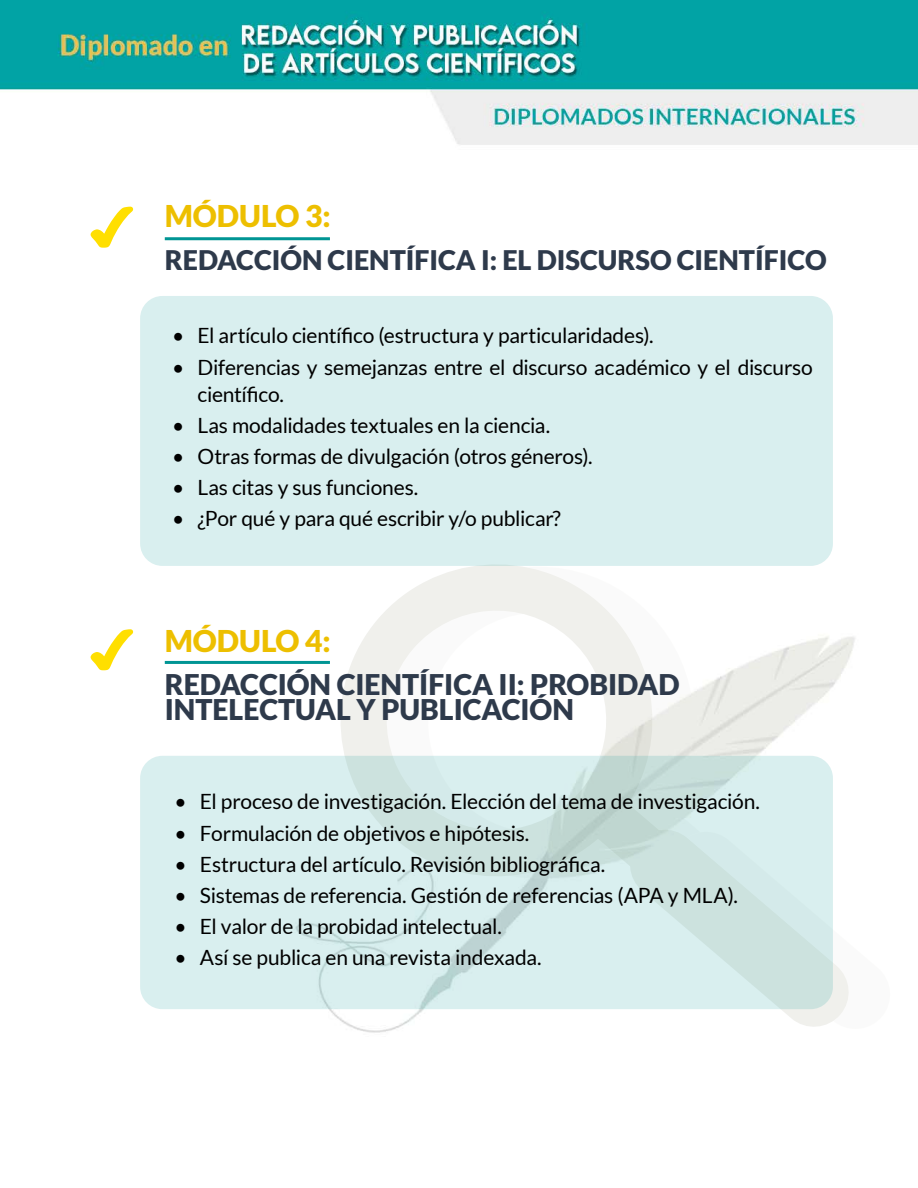
<style>
.page{position:relative;width:918px;height:1188px;background:#fff}
.page>*{position:absolute;margin:0;border:0;box-sizing:border-box;transform-origin:0 0}
.t1{font:900 30px "Lato";color:#edbf00}
.t2{font:900 28.5px/25.5px "Lato";color:#2e3a4b}
.t3{font:900 27px "Lato";color:#2e3a4b}
.t4{font:21px/27px "Lato";letter-spacing:-.01em;color:#000}
</style>
<div class="page">
<img style="left:0;top:0;width:918px;height:1033px">
<svg style="left:671px;top:567px;width:40px;height:189px"></svg>
<svg style="left:853px;top:832px;width:41px;height:197px"></svg>
<svg style="left:322px;top:566px;width:349px;height:190px"></svg>
<svg style="left:626px;top:826px;width:227px;height:204px"></svg>
<svg style="left:140px;top:756px;width:693px;height:253px;background:#d4eae9"></svg>
<svg style="left:91px;top:629px;width:42px;height:41px"></svg>
<hr style="left:165px;top:661px;width:165px;height:3px;background:#009594">
<div style="left:140px;top:296px;width:693px;height:270px;background:#d9efef;border-radius:22px"></div>
<svg style="left:91px;top:207px;width:42px;height:41px"></svg>
<hr style="left:165px;top:237px;width:165px;height:3px;background:#009594">
<h1 class="t1" style="left:165px;top:199px;width:168px">MÓDULO 3:</h1>
<p class="t3" style="left:165px;top:244px;width:663px">REDACCIÓN CIENTÍFICA I: EL DISCURSO CIENTÍFICO</p>
<p class="t4" style="left:172px;top:322px;width:483px">• El artículo científico (estructura y particularidades).</p>
<p class="t4" style="left:198px;top:353px;width:617px;text-indent:-26px">• Diferencias y semejanzas entre el discurso académico y el discurso científico.</p>
<p class="t4" style="left:172px;top:412px;width:380px">• Las modalidades textuales en la ciencia.</p>
<p class="t4" style="left:172px;top:443px;width:422px">• Otras formas de divulgación (otros géneros).</p>
<p class="t4" style="left:172px;top:474px;width:248px">• Las citas y sus funciones.</p>
<p class="t4" style="left:172px;top:505px;width:390px">• ¿Por qué y para qué escribir y/o publicar?</p>
<h1 class="t1" style="left:165px;top:624px;width:168px">MÓDULO 4:</h1>
<h2 class="t2" style="left:165px;top:671px;width:516px">REDACCIÓN CIENTÍFICA II: PROBIDAD<br>INTELECTUAL Y PUBLICACIÓN</h2>
<p class="t4" style="left:174px;top:788px;width:587px">• El proceso de investigación. Elección del tema de investigación.</p>
<p class="t4" style="left:174px;top:819px;width:357px">• Formulación de objetivos e hipótesis.</p>
<p class="t4" style="left:174px;top:851px;width:433px">• Estructura del artículo. Revisión bibliográfica.</p>
<p class="t4" style="left:174px;top:882px;width:565px">• Sistemas de referencia. Gestión de referencias (APA y MLA).</p>
<p class="t4" style="left:174px;top:913px;width:329px">• El valor de la probidad intelectual.</p>
<p class="t4" style="left:174px;top:944px;width:369px">• Así se publica en una revista indexada.</p>
</div>
